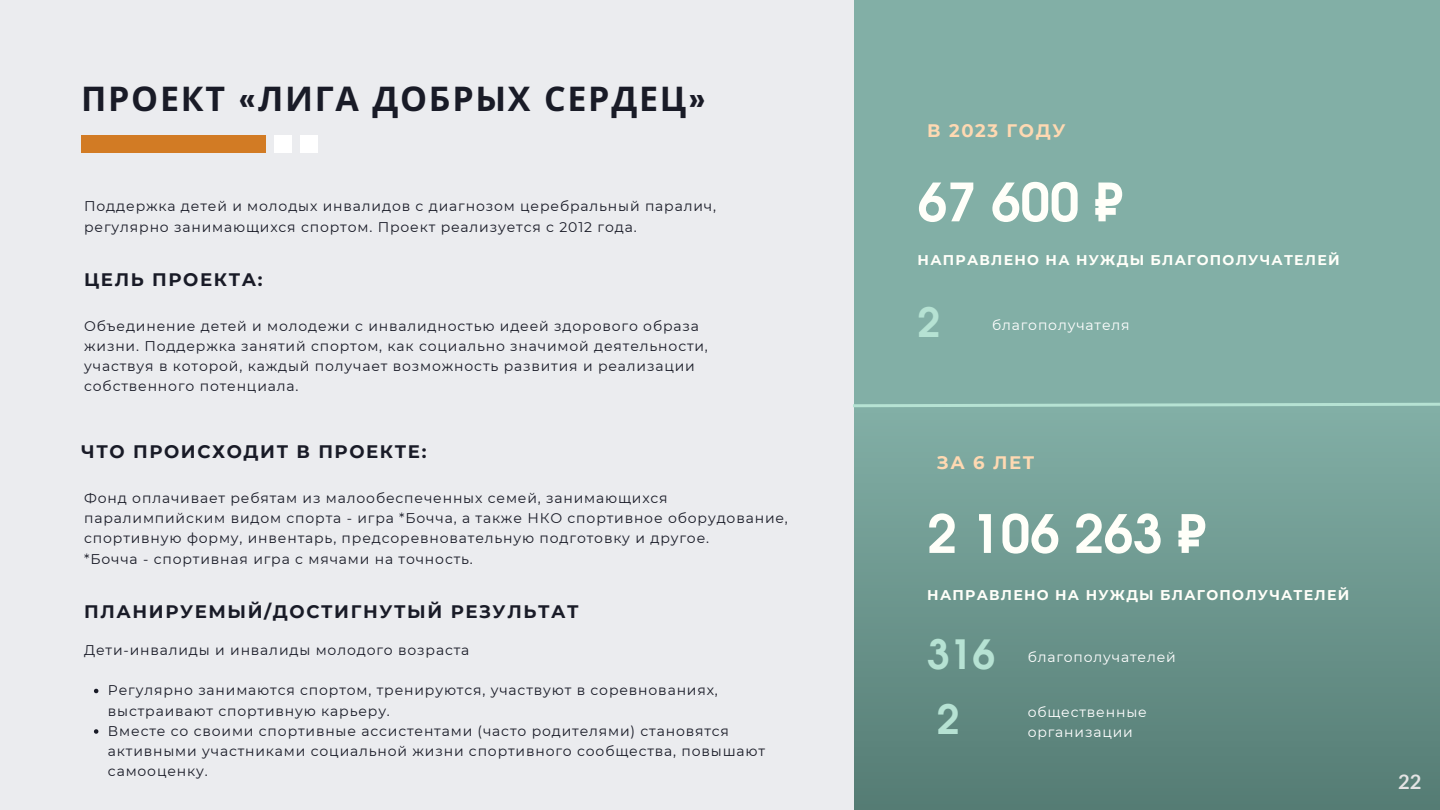
<style>
.page{position:relative;width:1440px;height:810px;background:#fff}
.page>*{position:absolute;margin:0;border:0;box-sizing:border-box;transform-origin:0 0}
.t1{font:700 52.5px "Evolventa";color:#fffff9}
.t2{font:700 40.4px "Evolventa";color:#b6e2d3}
.t3{font:700 34px "Noto Sans";letter-spacing:.05em;color:#191b27}
.t4{font:700 20px "Lato";color:#e4e4e4}
.t5{font:700 18.1px "Montserrat";letter-spacing:.09em;color:#191b27}
.t6{font:700 18.1px "Montserrat";letter-spacing:.09em;color:#ffd9b2}
.t7{font:700 14.1px "Montserrat";letter-spacing:.09em;color:#fffff9}
.t8{font:14px/20.2px "Montserrat";letter-spacing:.06em;color:#191b27}
.t9{font:14px "Montserrat";letter-spacing:.06em;color:#fff}
.s1{font-family:"Poppins";font-weight:600}
</style>
<div class="page">
<div style="left:0;top:0;width:1440px;height:810px;background:linear-gradient(to bottom,#8dbcb2,#608980)"></div>
<div style="left:0;top:0;width:853px;height:810px;background:#ebecef"></div>
<div style="left:81px;top:136px;width:185px;height:17px;background:#d27b24"></div>
<div style="left:274px;top:136px;width:18px;height:17px;background:#fff"></div>
<div style="left:301px;top:136px;width:17px;height:17px;background:#fff"></div>
<svg style="left:853px;top:401px;width:587px;height:8px;background:#95c2b6"></svg>
<svg style="left:94px;top:689px;width:4px;height:4px"></svg>
<svg style="left:94px;top:729px;width:4px;height:5px"></svg>
<p class="t3" style="left:81px;top:74px;width:626px">ПРОЕКТ <span class="s1">«</span>ЛИГА ДОБРЫХ СЕРДЕЦ<span class="s1">»</span></p>
<h4 class="t8" style="left:84px;top:196px;width:633px">Поддержка детей и молодых инвалидов с диагнозом церебральный паралич, регулярно занимающихся спортом. Проект реализуется с 2012 года.</h4>
<h4 class="t5" style="left:84px;top:268px;width:180px">ЦЕЛЬ ПРОЕКТА:</h4>
<p class="t8" style="left:84px;top:315px;width:625px">Объединение детей и молодежи с инвалидностью идеей здорового образа жизни. Поддержка занятий спортом, как социально значимой деятельности, участвуя в которой, каждый получает возможность развития и реализации собственного потенциала.</p>
<p class="t5" style="left:81px;top:440px;width:347px">ЧТО ПРОИСХОДИТ В ПРОЕКТЕ:</p>
<p class="t8" style="left:84px;top:488px;width:705px">Фонд оплачивает ребятам из малообеспеченных семей, занимающихся паралимпийским видом спорта - игра *Бочча, а также НКО спортивное оборудование, спортивную форму, инвентарь, предсоревновательную подготовку и другое.</p>
<h4 class="t8" style="left:84px;top:548px;width:390px">*Бочча - спортивная игра с мячами на точность.</h4>
<p class="t5" style="left:84px;top:601px;width:496px">ПЛАНИРУЕМЫЙ/ДОСТИГНУТЫЙ РЕЗУЛЬТАТ</p>
<p class="t8" style="left:84px;top:640px;width:387px">Дети-инвалиды и инвалиды молодого возраста</p>
<p class="t8" style="left:108px;top:680px;width:611px">Регулярно занимаются спортом, тренируются, участвуют в соревнованиях, выстраивают спортивную карьеру.</p>
<p class="t8" style="left:108px;top:721px;width:659px">Вместе со своими спортивные ассистентами (часто родителями) становятся активными участниками социальной жизни спортивного сообщества, повышают самооценку.</p>
<p class="t6" style="left:927px;top:120px;width:140px">В 2023 ГОДУ</p>
<p class="t1" style="left:918px;top:179px;width:207px">67 600 ₽</p>
<p class="t7" style="left:918px;top:251px;width:424px">НАПРАВЛЕНО НА НУЖДЫ БЛАГОПОЛУЧАТЕЛЕЙ</p>
<p class="t2" style="left:918px;top:305px;width:24px">2</p>
<h5 class="t9" style="left:992px;top:317px;width:139px">благополучателя</h5>
<h1 class="t6" style="left:937px;top:451px;width:99px">ЗА 6 ЛЕТ</h1>
<h3 class="t1" style="left:927px;top:511px;width:281px">2 106 263 ₽</h3>
<h4 class="t7" style="left:927px;top:586px;width:424px">НАПРАВЛЕНО НА НУЖДЫ БЛАГОПОЛУЧАТЕЛЕЙ</h4>
<h5 class="t2" style="left:927px;top:637px;width:69px">316</h5>
<h2 class="t2" style="left:937px;top:702px;width:24px">2</h2>
<p class="t9" style="left:1028px;top:648px;width:150px">благополучателей</p>
<h4 class="t9" style="left:1028px;top:703px;width:121px">общественные</h4>
<h1 class="t9" style="left:1028px;top:723px;width:107px">организации</h1>
<p class="t4" style="left:1398px;top:770px;width:25px">22</p>
</div>
